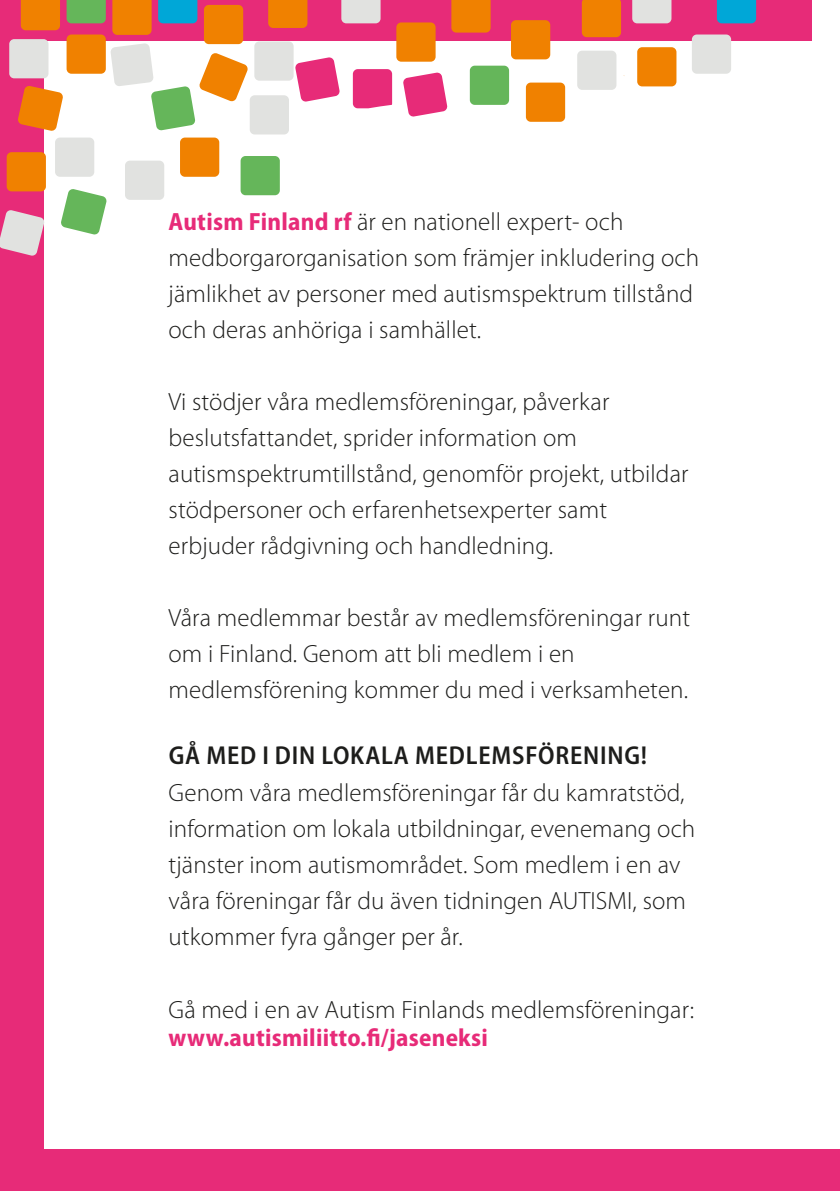
<style>
.page{position:relative;width:840px;height:1191px;background:#fff}
.page>*{position:absolute;margin:0;border:0;box-sizing:border-box;transform-origin:0 0}
.Otsikko_H2{font:600 semi-condensed 26px "Myriad Pro";letter-spacing:.03em;color:#1d1d1b}
.leipis_P{font:300 25px/36px "Myriad Pro";letter-spacing:.005em;color:#1d1d1b}
.leipis_P-2{font:700 semi-condensed 25px "Myriad Pro";letter-spacing:.01em;color:#e72b78}
.s1{font-weight:700;font-stretch:semi-condensed;color:#e72b78}
</style>
<div class="page">
<div style="left:0;top:0;width:839px;height:1191px;background:#e72b78"></div>
<div style="left:44px;top:42px;width:795px;height:1107px;background:#fff"></div>
<div style="left:811px;top:0;width:28px;height:42px;background:#fff"></div>
<div style="left:240px;top:156px;width:40px;height:39px;background:#65b65a;border-radius:5px"></div>
<svg style="left:0;top:210px;width:44px;height:46px"></svg>
<div style="left:125px;top:161px;width:39px;height:39px;background:#e1e2e0;border-radius:5px"></div>
<div style="left:180px;top:138px;width:39px;height:39px;background:#f08100;border-radius:5px"></div>
<div style="left:249px;top:95px;width:40px;height:39px;background:#e1e2e0;border-radius:5px"></div>
<svg style="left:61px;top:189px;width:46px;height:46px"></svg>
<div style="left:7px;top:152px;width:39px;height:39px;background:#f08100;border-radius:5px"></div>
<svg style="left:18px;top:86px;width:45px;height:45px"></svg>
<div style="left:9px;top:39px;width:39px;height:39px;background:#e1e2e0;border-radius:5px"></div>
<svg style="left:21px;top:0;width:39px;height:30px"></svg>
<div style="left:55px;top:138px;width:39px;height:39px;background:#e1e2e0;border-radius:5px"></div>
<div style="left:67px;top:35px;width:39px;height:39px;background:#f08100;border-radius:5px"></div>
<svg style="left:67px;top:0;width:39px;height:23px"></svg>
<svg style="left:112px;top:0;width:39px;height:35px"></svg>
<svg style="left:158px;top:0;width:39px;height:23px"></svg>
<svg style="left:110px;top:43px;width:138px;height:88px"></svg>
<div style="left:204px;top:5px;width:39px;height:39px;background:#f08100;border-radius:5px"></div>
<div style="left:254px;top:41px;width:39px;height:40px;background:#e1e2e0;border-radius:5px"></div>
<svg style="left:268px;top:0;width:39px;height:28px"></svg>
<svg style="left:295px;top:57px;width:45px;height:45px"></svg>
<svg style="left:352px;top:69px;width:40px;height:39px;background:#e8367f"></svg>
<svg style="left:341px;top:0;width:39px;height:23px"></svg>
<div style="left:396px;top:22px;width:39px;height:40px;background:#f08100;border-radius:5px"></div>
<svg style="left:451px;top:0;width:39px;height:33px"></svg>
<div style="left:510px;top:20px;width:40px;height:39px;background:#f08100;border-radius:5px"></div>
<div style="left:577px;top:51px;width:39px;height:39px;background:#e1e2e0;border-radius:5px"></div>
<svg style="left:581px;top:0;width:39px;height:37px"></svg>
<svg style="left:403px;top:72px;width:44px;height:45px"></svg>
<svg style="left:632px;top:0;width:39px;height:23px"></svg>
<div style="left:691px;top:35px;width:39px;height:39px;background:#e1e2e0;border-radius:5px"></div>
<div style="left:469px;top:66px;width:40px;height:39px;background:#65b65a;border-radius:5px"></div>
<svg style="left:716px;top:0;width:39px;height:23px"></svg>
<div style="left:525px;top:83px;width:40px;height:39px;background:#f08100;border-radius:5px"></div>
<div style="left:637px;top:47px;width:39px;height:39px;background:#f08100;border-radius:5px"></div>
<p class="leipis_P" style="left:168px;top:203px;width:532px"><span class="s1">Autism Finland rf</span> är en nationell expert- och medborgarorganisation som främjer inkludering och jämlikhet av personer med autismspektrum tillstånd och deras anhöriga i samhället.</p>
<p class="leipis_P" style="left:168px;top:383px;width:521px">Vi stödjer våra medlemsföreningar, påverkar beslutsfattandet, sprider information om autismspektrumtillstånd, genomför projekt, utbildar stödpersoner och erfarenhetsexperter samt erbjuder rådgivning och handledning.</p>
<p class="leipis_P" style="left:168px;top:599px;width:522px">Våra medlemmar består av medlemsföreningar runt om i Finland. Genom att bli medlem i en medlemsförening kommer du med i verksamheten.</p>
<h2 class="Otsikko_H2" style="left:169px;top:739px;width:479px">GÅ MED I DIN LOKALA MEDLEMSFÖRENING!</h2>
<p class="leipis_P" style="left:168px;top:775px;width:528px">Genom våra medlemsföreningar får du kamratstöd, information om lokala utbildningar, evenemang och tjänster inom autismområdet. Som medlem i en av våra föreningar får du även tidningen AUTISMI, som utkommer fyra gånger per år.</p>
<p class="leipis_P" style="left:168px;top:991px;width:526px">Gå med i en av Autism Finlands medlemsföreningar:</p>
<p class="leipis_P-2" style="left:168px;top:1021px;width:321px">www.autismiliitto.fi/jaseneksi</p>
</div>
